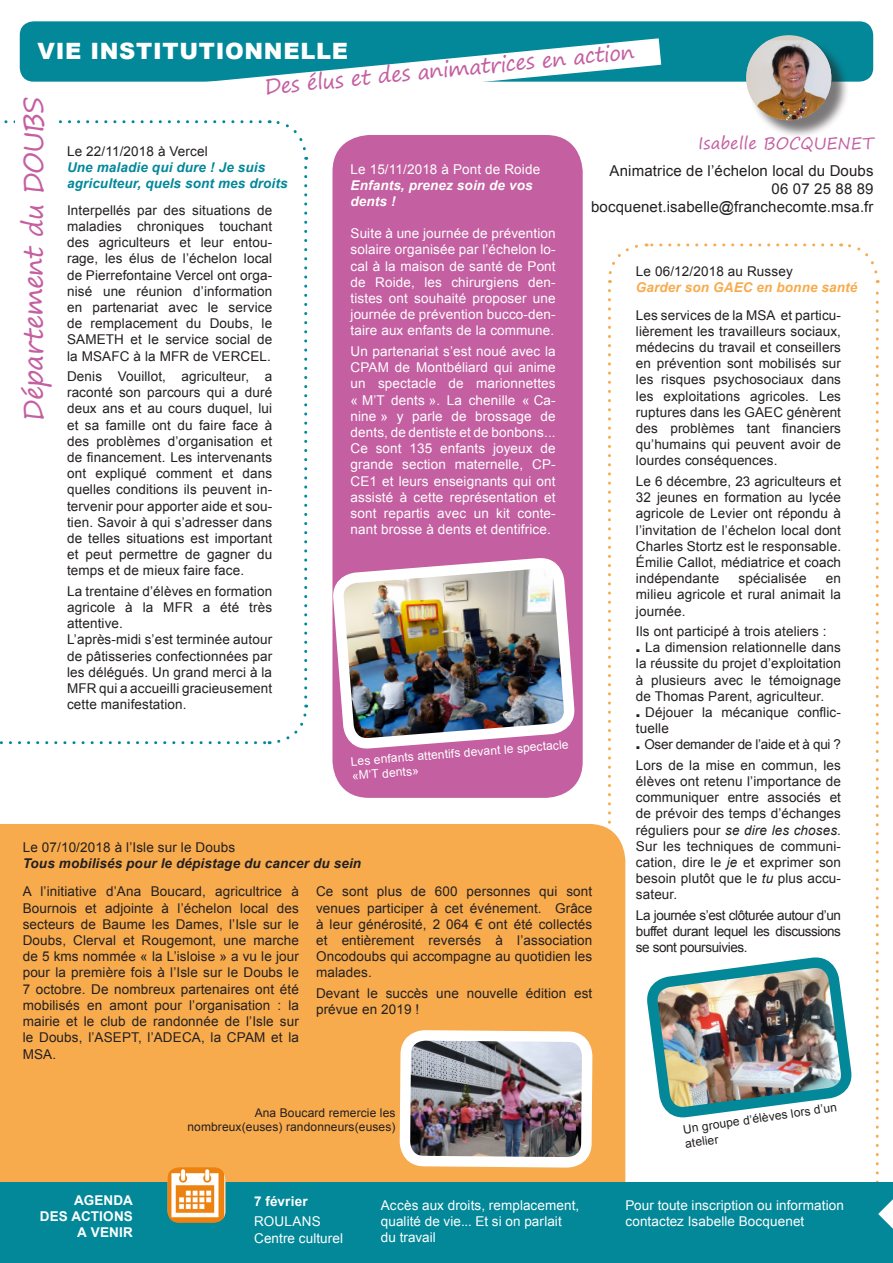
<style>
.page{position:relative;width:893px;height:1263px;background:#fff}
.page>*{position:absolute;margin:0;border:0;box-sizing:border-box;transform-origin:0 0}
.t1{font:27px "Segoe Print";letter-spacing:-.03em;color:#c45fa1}
.t2{font:900 22.5px "Arial";letter-spacing:.03em;color:#fff}
.t3{font:21px "Segoe Print";color:#c45fa1}
.t4{font:18px "Arial";color:#fff}
.t5{font:16.5px "Segoe Print";color:#c45fa1}
.t6{font:15px/18px "Arial";letter-spacing:.01em;color:#231f20;text-align:right}
.t7{font:13.5px/16.2px "Arial";letter-spacing:.01em;color:#231f20;text-align:justify}
.t8{font:13.5px/16.2px "Arial";letter-spacing:.01em;color:#fff}
.t9{font:italic 700 13.5px/16.2px "Arial";letter-spacing:.01em;color:#038899}
.t10{font:italic 700 13.5px "Arial";letter-spacing:.01em;color:#231f20}
.t11{font:700 13.5px/16.2px "Arial";letter-spacing:.015em;color:#fff;text-align:right}
.t12{font:italic 700 13.5px/16.2px "Arial";letter-spacing:.01em;color:#fff}
.t13{font:italic 700 13.5px "Arial";letter-spacing:.01em;color:#f7ab4d}
.t14{font:12px/13.8px "Arial";letter-spacing:.01em;color:#231f20}
.t15{font:12px/13.8px "Arial";color:#fff}
.s1{font-weight:900}
.s2{font-style:italic}
</style>
<div class="page">
<svg style="left:608px;top:244px;width:30px;height:39px"></svg>
<svg style="left:608px;top:291px;width:18px;height:891px"></svg>
<svg style="left:646px;top:243px;width:186px;height:3px"></svg>
<div style="left:0;top:824px;width:625px;height:358px;background:#f7ab4d"></div>
<div style="left:20px;top:21px;width:853px;height:61px;background:#038899;border-radius:14px"></div>
<svg style="left:186px;top:38px;width:475px;height:44px"></svg>
<div style="left:748px;top:37px;width:102px;height:102px;background:#231f20;opacity:.6"></div>
<img style="left:746px;top:40px;width:85px;height:80px">
<svg style="left:0;top:705px;width:309px;height:40px"></svg>
<svg style="left:269px;top:120px;width:39px;height:577px"></svg>
<svg style="left:4px;top:120px;width:256px;height:3px"></svg>
<div style="left:16px;top:89px;width:41px;height:281px;background:#fff"></div>
<div style="left:332px;top:135px;width:251px;height:663px;background:#c45fa1;border-radius:37px"></div>
<img style="left:337px;top:558px;width:233px;height:435px">
<div style="left:0;top:1182px;width:893px;height:81px;background:#038899"></div>
<svg style="left:841px;top:243px;width:52px;height:986px"></svg>
<img style="left:650px;top:960px;width:198px;height:269px">
<img style="left:394px;top:1025px;width:204px;height:148px">
<img style="left:168px;top:1167px;width:57px;height:55px">
<h3 class="t4" style="left:72px;top:28px;width:173px">La MSA vous informe</h3>
<h2 class="t2" style="left:38px;top:34px;width:312px">VIE INSTITUTIONNELLE</h2>
<h3 class="t3" style="left:263px;top:67px;width:373px;rotate:-5deg">Des élus et des animatrices en action</h3>
<h1 class="t1" style="left:9px;top:421px;width:326px;rotate:-90deg">Département du DOUBS</h1>
<p class="t5" style="left:698px;top:129px;width:177px">Isabelle BOCQUENET</p>
<p class="t6" style="left:591px;top:162px;width:284px">Animatrice de l’échelon local du Doubs<br>06 07 25 88 89 bocquenet.isabelle@franchecomte.msa.fr</p>
<p class="t7" style="left:67px;top:143px;width:142px">Le 22/11/2018 à Vercel</p>
<p class="t9" style="left:67px;top:160px;width:222px">Une maladie qui dure ! Je suis agriculteur, quels sont mes droits</p>
<p class="t7" style="left:67px;top:202px;width:207px">Interpellés par des situations de maladies chroniques touchant des agriculteurs et leur entou&shy;rage, les élus de l’échelon local de Pierrefontaine Vercel ont orga&shy;nisé une réunion d’information en partenariat avec le service de remplacement du Doubs, le SAMETH et le service social de la MSAFC à la MFR de VERCEL.</p>
<p class="t7" style="left:67px;top:368px;width:207px">Denis Vouillot, agriculteur, a raconté son parcours qui a duré deux ans et au cours duquel, lui et sa famille ont du faire face à des problèmes d’organisation et de financement. Les intervenants ont expliqué comment et dans quelles conditions ils peuvent in&shy;tervenir pour apporter aide et sou&shy;tien. Savoir à qui s’adresser dans de telles situations est important et peut permettre de gagner du temps et de mieux faire face.</p>
<p class="t7" style="left:67px;top:583px;width:207px;text-align:left">La trentaine d’élèves en formation agricole à la MFR a été très attentive.<br>L’après-midi s’est terminée autour de pâtisseries confectionnées par les délégués. Un grand merci à la<br>MFR qui a accueilli gracieusement cette manifestation.</p>
<p class="t8" style="left:351px;top:161px;width:191px">Le 15/11/2018 à Pont de Roide</p>
<p class="t12" style="left:351px;top:178px;width:184px">Enfants, prenez soin de vos dents !</p>
<p class="t8" style="left:351px;top:226px;width:207px;text-align:justify">Suite à une journée de prévention solaire organisée par l’échelon lo&shy;cal à la maison de santé de Pont de Roide, les chirurgiens den&shy;tistes ont souhaité proposer une journée de prévention bucco-den&shy;taire aux enfants de la commune.</p>
<p class="t8" style="left:351px;top:343px;width:207px;text-align:justify">Un partenariat s’est noué avec la CPAM de Montbéliard qui anime un spectacle de marionnettes « M’T dents ». La chenille « Ca&shy;nine » y parle de brossage de dents, de dentiste et de bonbons...<br>Ce sont 135 enfants joyeux de grande section maternelle, CP-CE1 et leurs enseignants qui ont assisté à cette représentation et sont repartis avec un kit conte&shy;nant brosse à dents et dentifrice.</p>
<p class="t7" style="left:636px;top:264px;width:158px">Le 06/12/2018 au Russey</p>
<p class="t13" style="left:636px;top:279px;width:223px">Garder son GAEC en bonne santé</p>
<p class="t7" style="left:636px;top:307px;width:207px">Les services de la MSA et particu&shy;lièrement les travailleurs sociaux, médecins du travail et conseillers en prévention sont mobilisés sur les risques psychosociaux dans les exploitations agricoles. Les ruptures dans les GAEC génèrent des problèmes tant financiers qu’humains qui peuvent avoir de lourdes conséquences.</p>
<p class="t7" style="left:636px;top:473px;width:207px">Le 6 décembre, 23 agriculteurs et 32 jeunes en formation au lycée agricole de Levier ont répondu à l’invitation de l’échelon local dont Charles Stortz est le responsable.<br>Émilie Callot, médiatrice et coach indépendante</p>
<p class="t7" style="left:738px;top:570px;width:70px">spécialisée</p>
<p class="t7" style="left:636px;top:570px;width:207px;text-indent:190px">en milieu agricole et rural animait la journée.</p>
<p class="t7" style="left:636px;top:623px;width:207px;text-align:left">Ils ont participé à trois ateliers :<br><span class="s1">.</span> La dimension relationnelle dans la réussite du projet d’exploitation à plusieurs avec le témoignage de Thomas Parent, agriculteur.<br><span class="s1">.</span> Déjouer la mécanique conflic&shy;tuelle<br><span class="s1">.</span> Oser demander de l’aide et à qui ?</p>
<p class="t7" style="left:636px;top:757px;width:207px">Lors de la mise en commun, les élèves ont retenu l’importance de communiquer entre associés et de prévoir des temps d’échanges réguliers pour <span class="s2">se dire les choses</span>.<br>Sur les techniques de communi&shy;cation, dire le <span class="s2">je</span> et exprimer son besoin plutôt que le <span class="s2">tu</span> plus accu&shy;sateur.</p>
<p class="t7" style="left:636px;top:907px;width:207px">La journée s’est clôturée autour d’un buffet durant lequel les discussions se sont poursuivies.</p>
<p class="t15" style="left:350px;top:755px;width:220px;rotate:-5deg">Les enfants attentifs devant le spectacle «M’T dents»</p>
<p class="t7" style="left:23px;top:839px;width:214px">Le 07/10/2018 à l’Isle sur le Doubs</p>
<p class="t10" style="left:23px;top:854px;width:340px">Tous mobilisés pour le dépistage du cancer du sein</p>
<p class="t7" style="left:23px;top:884px;width:278px">A l’initiative d’Ana Boucard, agricultrice à Bournois et adjointe à l’échelon local des secteurs de Baume les Dames, l’Isle sur le Doubs, Clerval et Rougemont, une marche de 5 kms nommée « la L’isloise » a vu le jour pour la première fois à l’Isle sur le Doubs le 7 octobre. De nombreux partenaires ont été mobilisés en amont pour l’organisation : la mairie et le club de randonnée de l’Isle sur le Doubs, l’ASEPT, l’ADECA, la CPAM et la MSA.</p>
<p class="t7" style="left:316px;top:884px;width:278px">Ce sont plus de 600 personnes qui sont venues participer à cet événement. Grâce à leur générosité, 2 064 € ont été collectés et entièrement reversés à l’association Oncodoubs qui accompagne au quotidien les malades.</p>
<p class="t7" style="left:316px;top:985px;width:278px">Devant le succès une nouvelle édition est prévue en 2019 !</p>
<p class="t14" style="left:187px;top:1106px;width:210px;line-height:14.4px;text-align:right">Ana Boucard remercie les nombreux(euses) randonneurs(euses)</p>
<p class="t14" style="left:682px;top:1123px;width:157px;rotate:-9deg">Un groupe d’élèves lors d’un atelier</p>
<p class="t11" style="left:40px;top:1192px;width:95px">AGENDA<br>DES ACTIONS<br>A VENIR</p>
<p class="t11" style="left:254px;top:1193px;width:55px">7 février</p>
<p class="t8" style="left:254px;top:1213px;width:90px">ROULANS<br>Centre culturel</p>
<p class="t8" style="left:381px;top:1197px;width:200px">Accès aux droits, remplacement, qualité de vie... Et si on parlait du travail</p>
<p class="t8" style="left:625px;top:1197px;width:220px">Pour toute inscription ou information contactez Isabelle Bocquenet</p>
</div>
